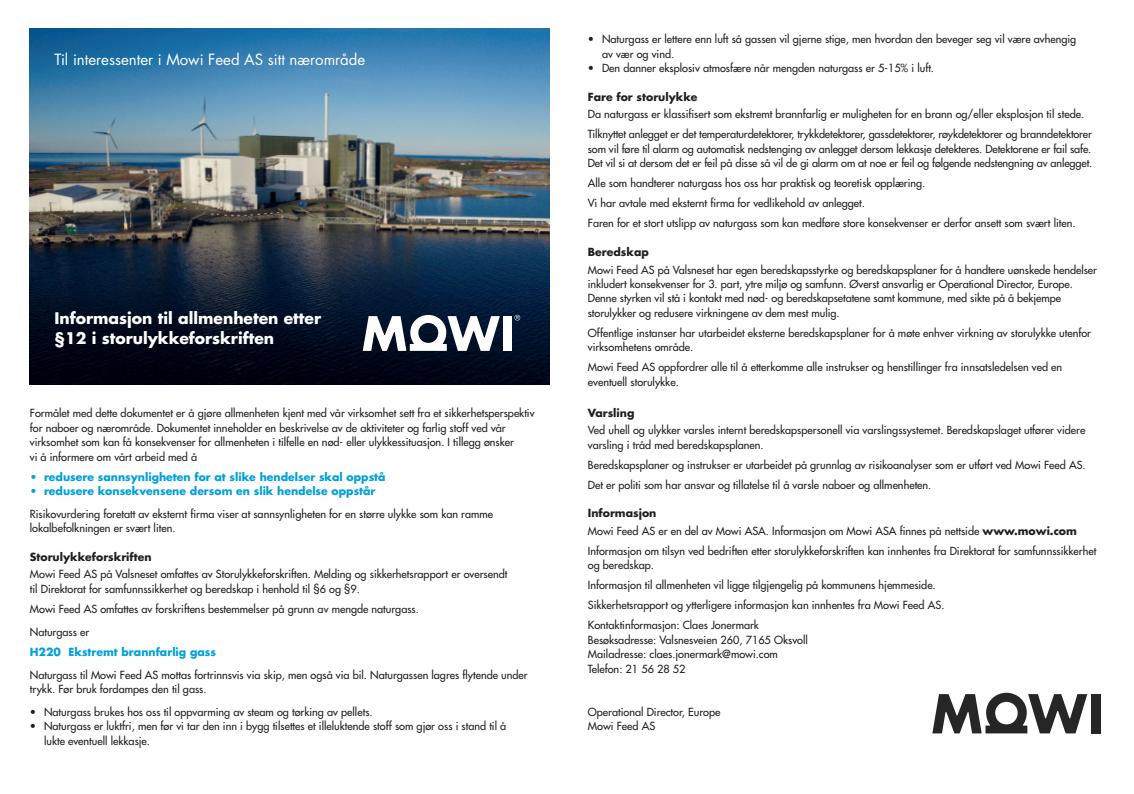
<style>
.page{position:relative;width:1134px;height:794px;background:#fff}
.page>*{position:absolute;margin:0;border:0;box-sizing:border-box;transform-origin:0 0}
.t1{font:700 15.6px/20.3px "Futura";color:#fff}
.t2{font:15px "Futura";color:#fff}
.t3{font:10.9px/14.4px "Futura";color:#231f20}
.t4{font:700 10.9px "Futura";color:#00a0db}
.t5{font:700 10.9px "Futura";color:#231f20}
.s1{font-weight:700}
</style>
<div class="page">
<img style="left:30px;top:28px;width:519px;height:356px">
<svg style="left:514px;top:315px;width:6px;height:5px"></svg>
<div style="left:503px;top:316px;width:9px;height:35px;background:#fff"></div>
<svg style="left:363px;top:315px;width:137px;height:36px"></svg>
<div style="left:1091px;top:694px;width:9px;height:39px;background:#262626"></div>
<svg style="left:932px;top:693px;width:155px;height:40px"></svg>
<h2 class="t2" style="left:54px;top:53px;width:312px">Til interessenter i Mowi Feed AS sitt nærområde</h2>
<h1 class="t1" style="left:54px;top:309px;width:268px">Informasjon til allmenheten etter §12 i storulykkeforskriften</h1>
<p class="t3" style="left:30px;top:407px;width:506px">Formålet med dette dokumentet er å gjøre allmenheten kjent med vår virksomhet sett fra et sikkerhetsperspektiv for naboer og nærområde. Dokumentet inneholder en beskrivelse av de aktiviteter og farlig stoff ved vår virksomhet som kan få konsekvenser for allmenheten i tilfelle en nød- eller ulykkessituasjon. I tillegg ønsker<br>vi å informere om vårt arbeid med å</p>
<p class="t4" style="left:30px;top:471px;width:357px">• redusere sannsynligheten for at slike hendelser skal oppstå</p>
<p class="t4" style="left:30px;top:486px;width:347px">• redusere konsekvensene dersom en slik hendelse oppstår</p>
<p class="t3" style="left:30px;top:507px;width:465px">Risikovurdering foretatt av eksternt firma viser at sannsynligheten for en større ulykke som kan ramme lokalbefolkningen er svært liten.</p>
<p class="t5" style="left:30px;top:552px;width:123px">Storulykkeforskriften</p>
<p class="t3" style="left:30px;top:568px;width:479px">Mowi Feed AS på Valsneset omfattes av Storulykkeforskriften. Melding og sikkerhetsrapport er oversendt til Direktorat for samfunnssikkerhet og beredskap i henhold til §6 og §9.</p>
<p class="t3" style="left:30px;top:598px;width:391px;line-height:22.9px">Mowi Feed AS omfattes av forskriftens bestemmelser på grunn av mengde naturgass.<br>Naturgass er</p>
<p class="t4" style="left:30px;top:647px;width:188px">H220 Ekstremt brannfarlig gass</p>
<p class="t3" style="left:30px;top:668px;width:499px">Naturgass til Mowi Feed AS mottas fortrinnsvis via skip, men også via bil. Naturgassen lagres flytende under trykk. Før bruk fordampes den til gass.</p>
<p class="t3" style="left:30px;top:705px;width:344px">• Naturgass brukes hos oss til oppvarming av steam og tørking av pellets.</p>
<p class="t3" style="left:44px;top:720px;width:464px;text-indent:-14px">• Naturgass er luktfri, men før vi tar den inn i bygg tilsettes et illeluktende stoff som gjør oss i stand til å lukte eventuell lekkasje.</p>
<p class="t3" style="left:602px;top:33px;width:476px;text-indent:-14px">• Naturgass er lettere enn luft så gassen vil gjerne stige, men hvordan den beveger seg vil være avhengig av vær og vind.</p>
<p class="t3" style="left:588px;top:62px;width:348px">• Den danner eksplosiv atmosfære når mengden naturgass er 5-15% i luft.</p>
<p class="t5" style="left:588px;top:92px;width:111px">Fare for storulykke</p>
<p class="t3" style="left:588px;top:105px;width:506px;line-height:20.1px">Da naturgass er klassifisert som ekstremt brannfarlig er muligheten for en brann og/eller eksplosjon til stede.<br>Tilknyttet anlegget er det temperaturdetektorer, trykkdetektorer, gassdetektorer, røykdetektorer og branndetektorer</p>
<p class="t3" style="left:588px;top:142px;width:506px">som vil føre til alarm og automatisk nedstenging av anlegget dersom lekkasje detekteres. Detektorene er fail safe.<br>Det vil si at dersom det er feil på disse så vil de gi alarm om at noe er feil og følgende nedstengning av anlegget.</p>
<p class="t3" style="left:588px;top:174px;width:489px;line-height:20.1px">Alle som handterer naturgass hos oss har praktisk og teoretisk opplæring.<br>Vi har avtale med eksternt firma for vedlikehold av anlegget.<br>Faren for et stort utslipp av naturgass som kan medføre store konsekvenser er derfor ansett som svært liten.</p>
<p class="t5" style="left:588px;top:247px;width:63px">Beredskap</p>
<p class="t3" style="left:588px;top:263px;width:511px">Mowi Feed AS på Valsneset har egen beredskapsstyrke og beredskapsplaner for å handtere uønskede hendelser inkludert konsekvenser for 3. part, ytre miljø og samfunn. Øverst ansvarlig er Operational Director, Europe.<br>Denne styrken vil stå i kontakt med nød- og beredskapsetatene samt kommune, med sikte på å bekjempe storulykker og redusere virkningene av dem mest mulig.</p>
<p class="t3" style="left:588px;top:326px;width:505px">Offentlige instanser har utarbeidet eksterne beredskapsplaner for å møte enhver virkning av storulykke utenfor virksomhetens område.</p>
<p class="t3" style="left:588px;top:361px;width:476px">Mowi Feed AS oppfordrer alle til å etterkomme alle instrukser og henstillinger fra innsatsledelsen ved en eventuell storulykke.</p>
<p class="t5" style="left:588px;top:408px;width:48px">Varsling</p>
<p class="t3" style="left:588px;top:424px;width:499px">Ved uhell og ulykker varsles internt beredskapspersonell via varslingssystemet. Beredskapslaget utfører videre varsling i tråd med beredskapsplanen.</p>
<p class="t3" style="left:588px;top:455px;width:499px;line-height:20.1px">Beredskapsplaner og instrukser er utarbeidet på grunnlag av risikoanalyser som er utført ved Mowi Feed AS.<br>Det er politi som har ansvar og tillatelse til å varsle naboer og allmenheten.</p>
<p class="t3" style="left:588px;top:505px;width:491px;line-height:17.2px"><span class="s1">Informasjon<br></span>Mowi Feed AS er en del av Mowi ASA. Informasjon om Mowi ASA finnes på nettside <span class="s1">www.mowi.com</span></p>
<p class="t3" style="left:588px;top:544px;width:510px">Informasjon om tilsyn ved bedriften etter storulykkeforskriften kan innhentes fra Direktorat for samfunnssikkerhet og beredskap.</p>
<p class="t3" style="left:588px;top:576px;width:358px;line-height:20.1px">Informasjon til allmenheten vil ligge tilgjengelig på kommunens hjemmeside.<br>Sikkerhetsrapport og ytterligere informasjon kan innhentes fra Mowi Feed AS.<br>Kontaktinformasjon: Claes Jonermark</p>
<p class="t3" style="left:588px;top:633px;width:222px">Besøksadresse: Valsnesveien 260, 7165 Oksvoll<br>Mailadresse: claes.jonermark@mowi.com<br>Telefon: 21 56 28 52</p>
<p class="t3" style="left:588px;top:705px;width:134px">Operational Director, Europe<br>Mowi Feed AS</p>
</div>
